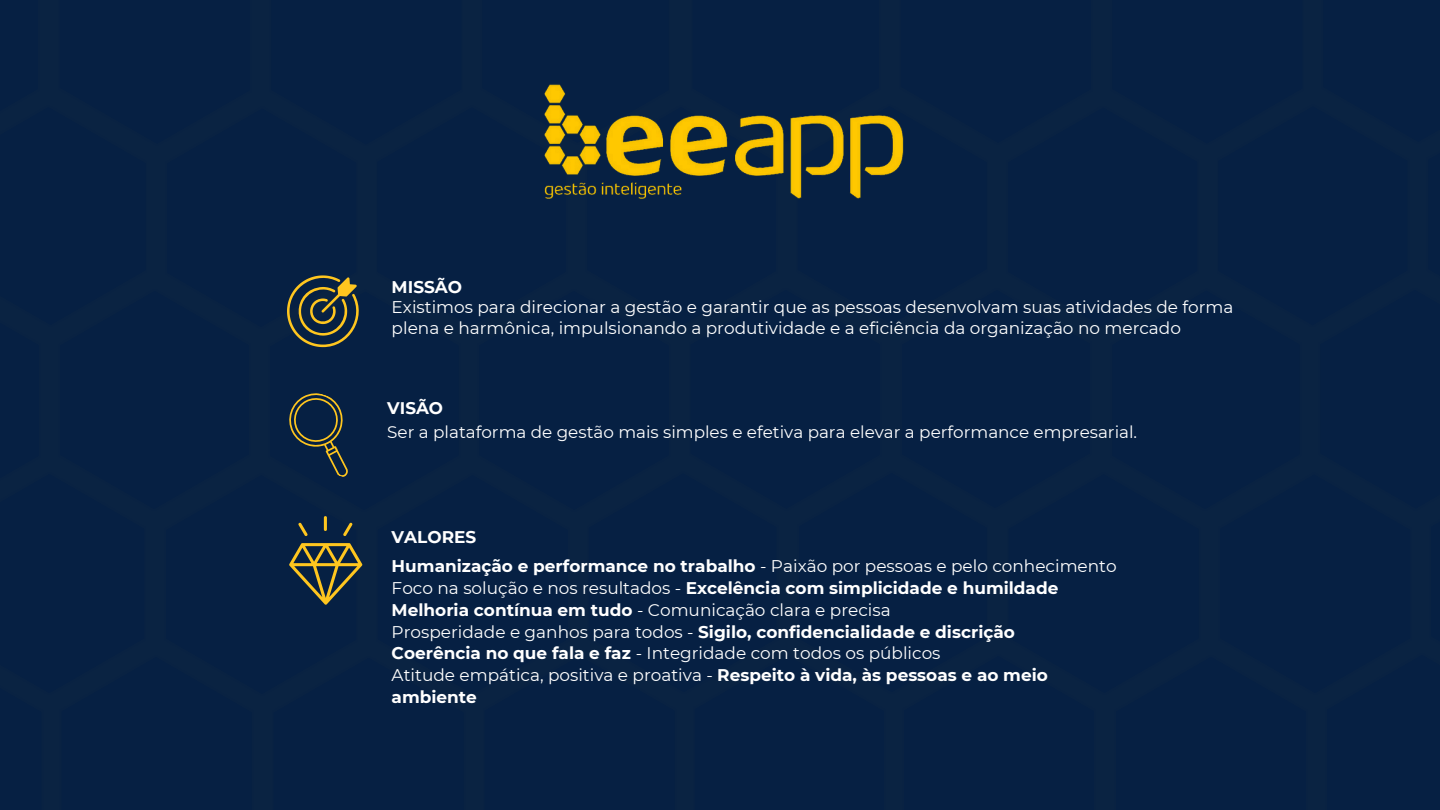
<style>
.page{position:relative;width:1440px;height:810px;background:#062043}
.page>*{position:absolute;margin:0;border:0;box-sizing:border-box;transform-origin:0 0}
.t1{font:16.9px/21.1px "Montserrat";color:#fff}
.t2{font:700 16.9px/21.8px "Montserrat";color:#fff}
.t3{font:16.8px "Montserrat";color:#fff}
.t4{font:700 16.8px "Montserrat";color:#fff}
.s1{font-weight:700}
.s2{font-weight:400}
</style>
<div class="page">
<svg style="left:287px;top:270px;width:80px;height:77px;background:#3a433b"></svg>
<svg style="left:274px;top:386px;width:95px;height:92px;background:#192c40"></svg>
<svg style="left:289px;top:516px;width:73px;height:89px;background:#3a433b"></svg>
<img style="left:520px;top:81px;width:400px;height:139px">
<p class="t2" style="left:392px;top:276px;width:72px">MISSÃO</p>
<p class="t1" style="left:392px;top:297px;width:843px">Existimos para direcionar a gestão e garantir que as pessoas desenvolvam suas atividades de forma plena e harmônica, impulsionando a produtividade e a eficiência da organização no mercado</p>
<h1 class="t4" style="left:387px;top:398px;width:57px">VISÃO</h1>
<p class="t3" style="left:387px;top:422px;width:751px">Ser a plataforma de gestão mais simples e efetiva para elevar a performance empresarial.</p>
<p class="t2" style="left:392px;top:526px;width:86px">VALORES</p>
<p class="t1" style="left:392px;top:556px;width:727px"><span class="s1">Humanização e performance no trabalho</span> - Paixão por pessoas e pelo conhecimento</p>
<p class="t2" style="left:392px;top:577px;width:668px"><span class="s2">Foco na solução e nos resultados -</span> Excelência com simplicidade e humildade</p>
<h1 class="t1" style="left:392px;top:599px;width:501px"><span class="s1">Melhoria contínua em tudo</span> - Comunicação clara e precisa</h1>
<p class="t2" style="left:392px;top:621px;width:625px"><span class="s2">Prosperidade e ganhos para todos -</span> Sigilo, confidencialidade e discrição</p>
<p class="t1" style="left:392px;top:643px;width:550px"><span class="s1">Coerência no que fala e faz</span> - Integridade com todos os públicos</p>
<h1 class="t2" style="left:392px;top:664px;width:658px"><span class="s2">Atitude empática, positiva e proativa -</span> Respeito à vida, às pessoas e ao meio ambiente</h1>
</div>
